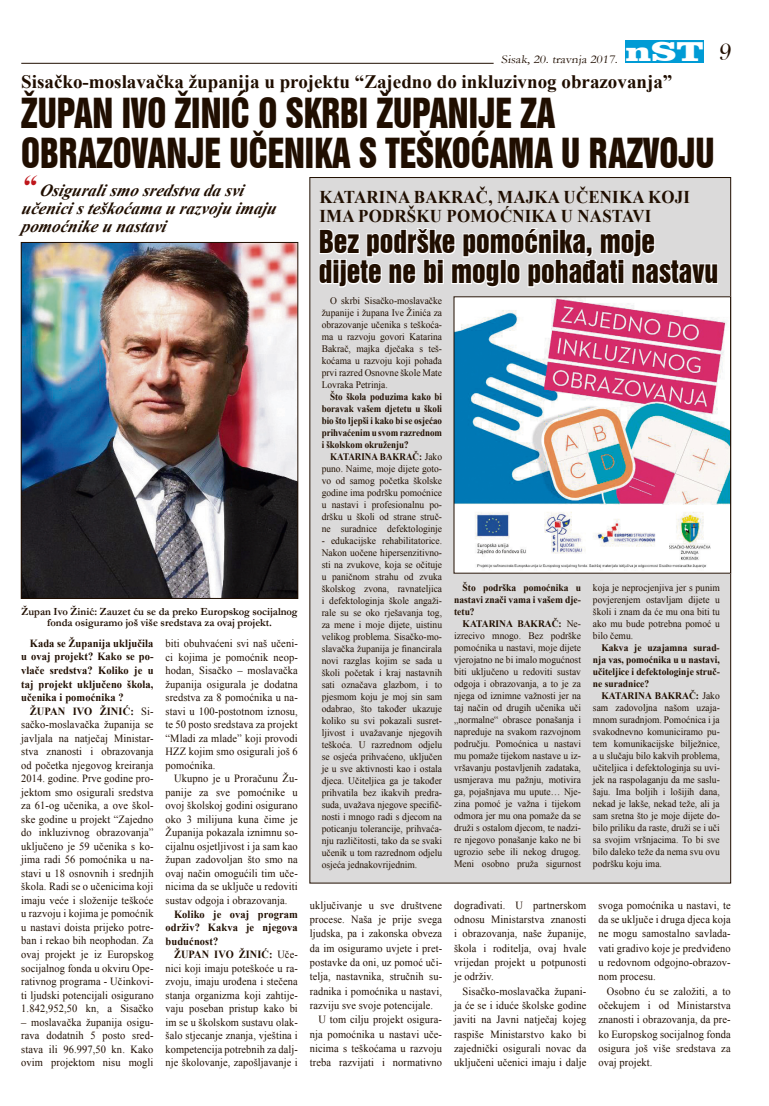
<style>
.page{position:relative;width:769px;height:1106px;background:#fff}
.page>*{position:absolute;margin:0;border:0;box-sizing:border-box;transform-origin:0 0}
.t1{font:38px/40px "Swiss 921 BT Regular A";color:#200e00;scale:.9 1}
.t2{font:29px/30px "Swiss 921 BT Regular A";color:#200e00;scale:.96 1}
.t3{font:900 28px "Clarendon BT";color:#fff;scale:1.3 1}
.t4{font:700 19px "Times New Roman";color:#200e00}
.t5{font:700 18px/19px "Times New Roman";letter-spacing:.01em;color:#200e00;scale:.94 1}
.t6{font:italic 700 17px/18px "Times New Roman";color:#200e00}
.t7{font:12px "Garamond";color:#200e00;scale:1.12 1}
.t8{font:11px/13.5px "Times New Roman";letter-spacing:.01em;color:#200e00;text-align:justify;scale:.95 1}
.t9{font:11px/13.5px "Times New Roman";letter-spacing:.01em;color:#200e00;text-align:justify;scale:.94 1}
.t10{font:700 11px/13.5px "Times New Roman";letter-spacing:.01em;color:#200e00;text-align:justify;scale:.95 1}
.t11{font:700 11px/11px "Garamond";color:#200e00;text-align:center;scale:.96 1}
.t12{font:10px/12px "Times New Roman";color:#200e00;text-align:justify;scale:.95 1}
.t13{font:700 10px/12px "Times New Roman";color:#200e00;text-align:justify;scale:.95 1}
.t14{font:700 10px/12px "Times New Roman";color:#200e00;text-align:justify;scale:.9 1}
.s1{font-family:"Fraktur BT";font-weight:400;font-size:24px;color:#200e00}
.s2{font-size:30px;color:#be161b}
.s3{font-weight:700}
</style>
<div class="page">
<hr style="left:21px;top:63px;width:472px;height:1px;background:#200e00">
<div style="left:625px;top:40px;width:78px;height:23px;background:#009bd5"></div>
<div style="left:310px;top:177px;width:420px;height:706px;background:#dbdada"></div>
<svg style="left:21px;top:62px;width:202px;height:2px"></svg>
<svg style="left:229px;top:62px;width:352px;height:151px"></svg>
<svg style="left:588px;top:177px;width:127px;height:1px"></svg>
<svg style="left:319px;top:228px;width:399px;height:69px"></svg>
<img style="left:455px;top:299px;width:273px;height:272px">
<img style="left:23px;top:244px;width:273px;height:352px">
<div style="left:21px;top:242px;width:277px;height:356px;border:1px solid #200e00"></div>
<h3 class="t3" style="left:625px;top:34px;width:85px">nST <span class="s1">9</span></h3>
<h1 class="t1" style="left:21px;top:93px;width:771px">ŽUPAN IVO ŽINIĆ O SKRBI ŽUPANIJE ZA<br>OBRAZOVANJE UČENIKA S TEŠKOĆAMA U RAZVOJU</h1>
<p class="t7" style="left:501px;top:51px;width:107px">Sisak, 20. travnja 2017.</p>
<h3 class="t4" style="left:21px;top:68px;width:652px">Sisačko-moslavačka županija u projektu “Zajedno do inkluzivnog obrazovanja”</h3>
<h3 class="t6" style="left:21px;top:181px;width:260px"><span class="s2">“</span>Osiguralismo sredstva da svi učenicisteškoćama u razvoju imaju pomoćnike u nastavi</h3>
<p class="t11" style="left:21px;top:606px;width:289px">Župan Ivo Žinić: Zauzet ću se da preko Europskog socijalnog fonda osiguramo još više sredstava za ovaj projekt.</p>
<p class="t10" style="left:21px;top:636px;width:141px;text-indent:9px">Kada se Županija uključila u ovaj projekt? Kako se po&shy;vlače sredstva? Koliko je u taj projekt uključeno škola, učenika i pomoćnika ?</p>
<p class="t8" style="left:21px;top:704px;width:141px;text-indent:9px"><span class="s3">ŽUPAN IVO ŽINIĆ:</span> Si&shy;sačko-moslavačka županija se javljala na natječaj Ministar&shy;stva znanosti i obrazovanja od početka njegovog kreiranja 2014. godine. Prve godine pro&shy;jektom smo osigurali sredstva za 61-og učenika, a ove škol&shy;ske godine u projekt “Zajedno do inkluzivnog obrazovanja” uključeno je 59 učenika s ko&shy;jima radi 56 pomoćnika u na&shy;stavi u 18 osnovnih i srednjih škola. Radi se o učenicima koji imaju veće i složenije teškoće u razvoju i kojima je pomoćnik u nastavi doista prijeko potre&shy;ban i rekao bih neophodan. Za ovaj projekt je iz Europskog socijalnog fonda u okviru Ope&shy;rativnog programa - Učinkovi&shy;ti ljudski potencijali osigurano 1.842,952,50 kn, a Sisačko</p>
<p class="t8" style="left:21px;top:1015px;width:141px">– moslavačka županija osigu&shy;rava dodatnih 5 posto sred&shy;stava ili 96.997,50 kn. Kako ovim projektom nisu mogli</p>
<p class="t8" style="left:165px;top:636px;width:141px">biti obuhvaćeni svi naš učeni&shy;ci kojima je pomoćnik neop&shy;hodan, Sisačko – moslavačka županija osigurala je dodatna sredstva za 8 pomoćnika u na&shy;stavi u 100-postotnom iznosu, te 50 posto sredstava za projekt “Mladi za mlade” koji provodi HZZ kojim smo osigurali još 6 pomoćnika.</p>
<p class="t8" style="left:165px;top:771px;width:141px;text-indent:9px">Ukupno je u Proračunu Žu&shy;panije za sve pomoćnike u ovoj školskoj godini osigurano oko 3 milijuna kuna čime je Županija pokazala iznimnu so&shy;cijalnu osjetljivost i ja sam kao župan zadovoljan što smo na ovaj način omogućili tim uče&shy;nicima da se uključe u redoviti sustav odgoja i obrazovanja.</p>
<p class="t10" style="left:165px;top:906px;width:141px;text-indent:9px">Koliko je ovaj program održiv? Kakva je njegova budućnost?</p>
<p class="t9" style="left:165px;top:947px;width:142px;text-indent:9px"><span class="s3">ŽUPAN IVO ŽINIĆ:</span> Uče&shy;nici koji imaju poteškoće u ra&shy;zvoju, imaju urođena i stečena stanja organizma koji zahtije&shy;vaju poseban pristup kako bi im se u školskom sustavu olak&shy;šalo stjecanje znanja, vještina i kompetencija potrebnih za dalj&shy;nje školovanje, zapošljavanje i</p>
<h3 class="t5" style="left:319px;top:187px;width:395px">KATARINA BAKRAČ, MAJKA UČENIKA KOJI<br>IMA PODRŠKU POMOĆNIKA U NASTAVI</h3>
<h2 class="t2" style="left:319px;top:226px;width:417px">Bez podrške pomoćnika, moje dijete ne bi moglo pohađati nastavu</h2>
<p class="t12" style="left:321px;top:295px;width:128px;text-indent:9px">O skrbi Sisačko-moslavačke županije i župana Ive Žinića za obrazovanje učenika s teškoća&shy;ma u razvoju govori Katarina Bakrač, majka dječaka s teš&shy;koćama u razvoju koji pohađa prvi razred Osnovne škole Mate Lovraka Petrinja.</p>
<p class="t14" style="left:321px;top:390px;width:135px;text-indent:9px">Što škola poduzima kako bi boravak vašem djetetu u školi bio što ljepši i kako bi se osjećao prihvaćenim u svom razrednom i školskom okruženju?</p>
<p class="t12" style="left:321px;top:451px;width:128px;text-indent:9px"><span class="s3">KATARINA BAKRAČ:</span> Jako puno. Naime, moje dijete goto&shy;vo od samog početka školske godine ima podršku pomoćnice u nastavi i profesionalnu po&shy;dršku u školi od strane struč&shy;ne suradnice defektologinje</p>
<p class="t12" style="left:321px;top:535px;width:128px">- edukacijske rehabilitatorice.<br>Nakon uočene hipersenzitivno&shy;sti na zvukove, koja se očituje u paničnom strahu od zvuka školskog zvona, ravnateljica i defektologinja škole angaži&shy;rale su se oko rješavanja tog, za mene i moje dijete, uistinu velikog problema. Sisačko-mo&shy;slavačka županija je financirala novi razglas kojim se sada u školi početak i kraj nastavnih sati označava glazbom, i to pjesmom koju je moj sin sam odabrao, što također ukazuje koliko su svi pokazali susret&shy;ljivost i uvažavanje njegovih teškoća. U razrednom odjelu se osjeća prihvaćeno, uključen je u sve aktivnosti kao i ostala djeca. Učiteljica ga je također prihvatila bez ikakvih predra&shy;suda, uvažava njegove specifič&shy;nosti i mnogo radi s djecom na poticanju tolerancije, prihvaća&shy;nju različitosti, tako da se svaki učenik u tom razrednom odjelu osjeća jednakovrijednim.</p>
<p class="t13" style="left:454px;top:581px;width:135px;text-indent:9px">Što podrška pomoćnika u nastavi znači vama i vašem dje&shy;tetu?</p>
<p class="t12" style="left:454px;top:617px;width:135px;text-indent:9px"><span class="s3">KATARINA BAKRAČ:</span> Ne&shy;izrecivo mnogo. Bez podrške pomoćnika u nastavi, moje dijete vjerojatno ne bi imalo mogućnost biti uključeno u redoviti sustav odgoja i obrazovanja, a to je za njega od iznimne važnosti jer na taj način od drugih učenika uči „normalne“ obrasce ponašanja i napreduje na svakom razvojnom području. Pomoćnica u nastavi mu pomaže tijekom nastave u iz&shy;vršavanju postavljenih zadataka, usmjerava mu pažnju, motivira ga, pojašnjava mu upute… Nje&shy;zina pomoć je važna i tijekom odmora jer mu ona pomaže da se druži s ostalom djecom, te nadzi&shy;re njegovo ponašanje kako ne bi ugrozio sebe ili nekog drugog.<br>Meni osobno pruža sigurnost</p>
<p class="t12" style="left:592px;top:581px;width:135px">koja je neprocjenjiva jer s punim povjerenjem ostavljam dijete u školi i znam da će mu ona biti tu ako mu bude potrebna pomoć u bilo čemu.</p>
<p class="t13" style="left:592px;top:641px;width:135px;text-indent:9px">Kakva je uzajamna surad&shy;nja vas, pomoćnika u u nastavi, učiteljice i defektologinje struč&shy;ne suradnice?</p>
<p class="t12" style="left:592px;top:689px;width:135px;text-indent:9px"><span class="s3">KATARINA BAKRAČ:</span> Jako sam zadovoljna našom uzaja&shy;mnom suradnjom. Pomoćnica i ja svakodnevno komuniciramo pu&shy;tem komunikacijske bilježnice, a u slučaju bilo kakvih problema, učiteljica i defektologinja su uvi&shy;jek na raspolaganju da me saslu&shy;šaju. Ima boljih i lošijih dana, nekad je lakše, nekad teže, ali ja sam sretna što je moje dijete do&shy;bilo priliku da raste, druži se i uči sa svojim vršnjacima. To bi sve bilo daleko teže da nema svu ovu podršku koju ima.</p>
<p class="t9" style="left:310px;top:898px;width:142px">uključivanje u sve društvene</p>
<p class="t9" style="left:310px;top:912px;width:142px">procese. Naša je prije svega</p>
<p class="t9" style="left:310px;top:926px;width:142px">ljudska, pa i zakonska obveza</p>
<p class="t9" style="left:310px;top:941px;width:142px">da im osiguramo uvjete i pret-</p>
<p class="t9" style="left:310px;top:955px;width:142px">postavke da oni, uz pomoć uči-</p>
<p class="t9" style="left:310px;top:969px;width:142px">telja, nastavnika, stručnih su-</p>
<p class="t9" style="left:310px;top:984px;width:142px">radnika i pomoćnika u nastavi,</p>
<p class="t9" style="left:310px;top:998px;width:132px">razviju sve svoje potencijale.</p>
<p class="t8" style="left:318px;top:1012px;width:132px">U tom cilju projekt osigura-</p>
<p class="t8" style="left:310px;top:1027px;width:141px">nja pomoćnika u nastavi uče-</p>
<p class="t8" style="left:310px;top:1041px;width:141px">nicima s teškoćama u razvoju</p>
<p class="t8" style="left:310px;top:1055px;width:141px">treba razvijati i normativno</p>
<p class="t8" style="left:454px;top:897px;width:141px;line-height:14.3px">dograđivati. U partnerskom odnosu Ministarstva znanosti i obrazovanja, naše županije, škola i roditelja, ovaj hvale vrijedan projekt u potpunosti je održiv.</p>
<p class="t8" style="left:454px;top:983px;width:141px;line-height:14.3px;text-indent:9px">Sisačko-moslavačka župani&shy;ja će se i iduće školske godine javiti na Javni natječaj kojeg raspiše Ministarstvo kako bi zajednički osigurali novac da uključeni učenici imaju i dalje</p>
<p class="t8" style="left:598px;top:897px;width:141px;line-height:14.3px">svoga pomoćnika u nastavi, te da se uključe i druga djeca koja ne mogu samostalno savlada&shy;vati gradivo koje je predviđeno u redovnom odgojno-obrazov&shy;nom procesu.</p>
<p class="t8" style="left:598px;top:983px;width:141px;line-height:14.3px;text-indent:9px">Osobno ću se založiti, a to očekujem i od Ministarstva znanosti i obrazovanja, da pre&shy;ko Europskog socijalnog fonda osigura još više sredstava za ovaj projekt.</p>
</div>
